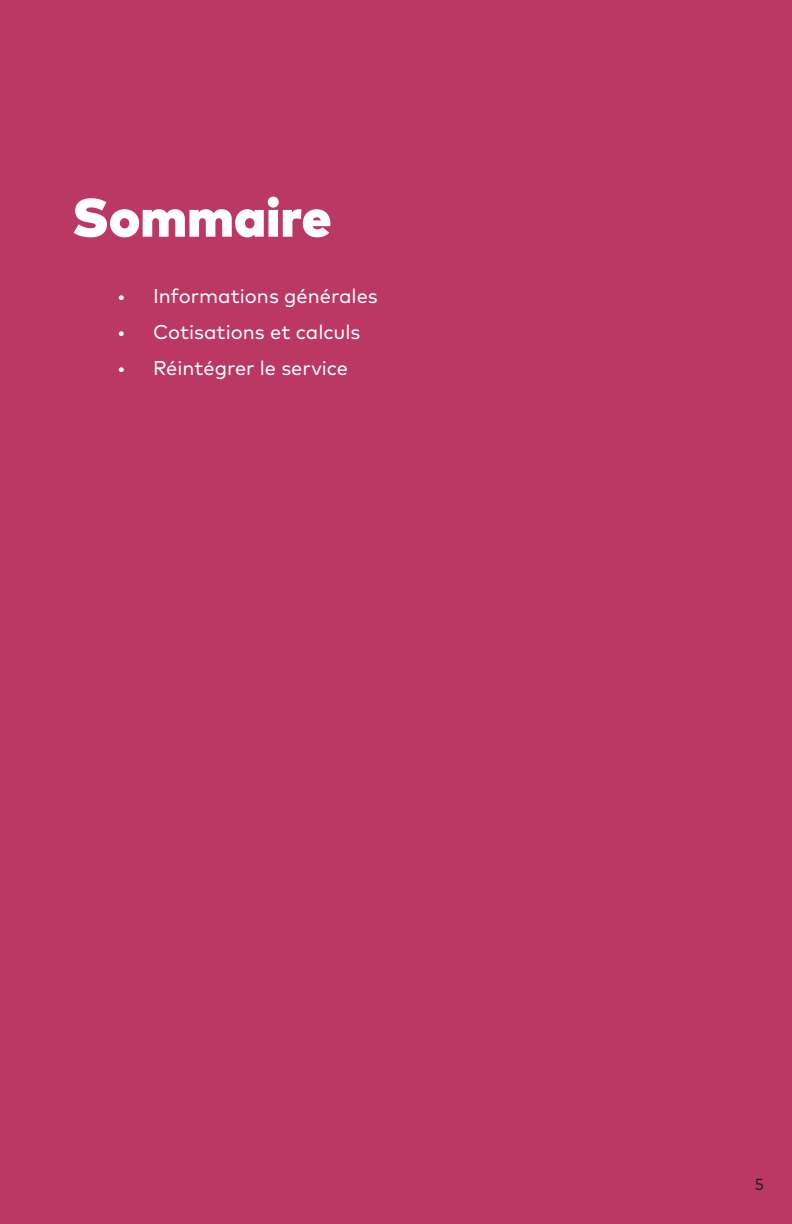
<style>
.page{position:relative;width:792px;height:1224px;background:#ba3863}
.page>*{position:absolute;margin:0;border:0;box-sizing:border-box;transform-origin:0 0}
.t1{font:900 54px "Mark Pro";color:#fff}
.t2{font:20px "Mark Pro";color:#fff}
.t3{font:16px "Mark Pro";color:#231f20}
</style>
<div class="page">
<p class="t1" style="left:72px;top:176px;width:261px">Sommaire</p>
<p class="t2" style="left:117px;top:281px;width:262px">• Informations générales</p>
<p class="t2" style="left:117px;top:317px;width:245px">• Cotisations et calculs</p>
<p class="t2" style="left:117px;top:353px;width:233px">• Réintégrer le service</p>
<p class="t3" style="left:755px;top:1172px;width:11px">5</p>
</div>
